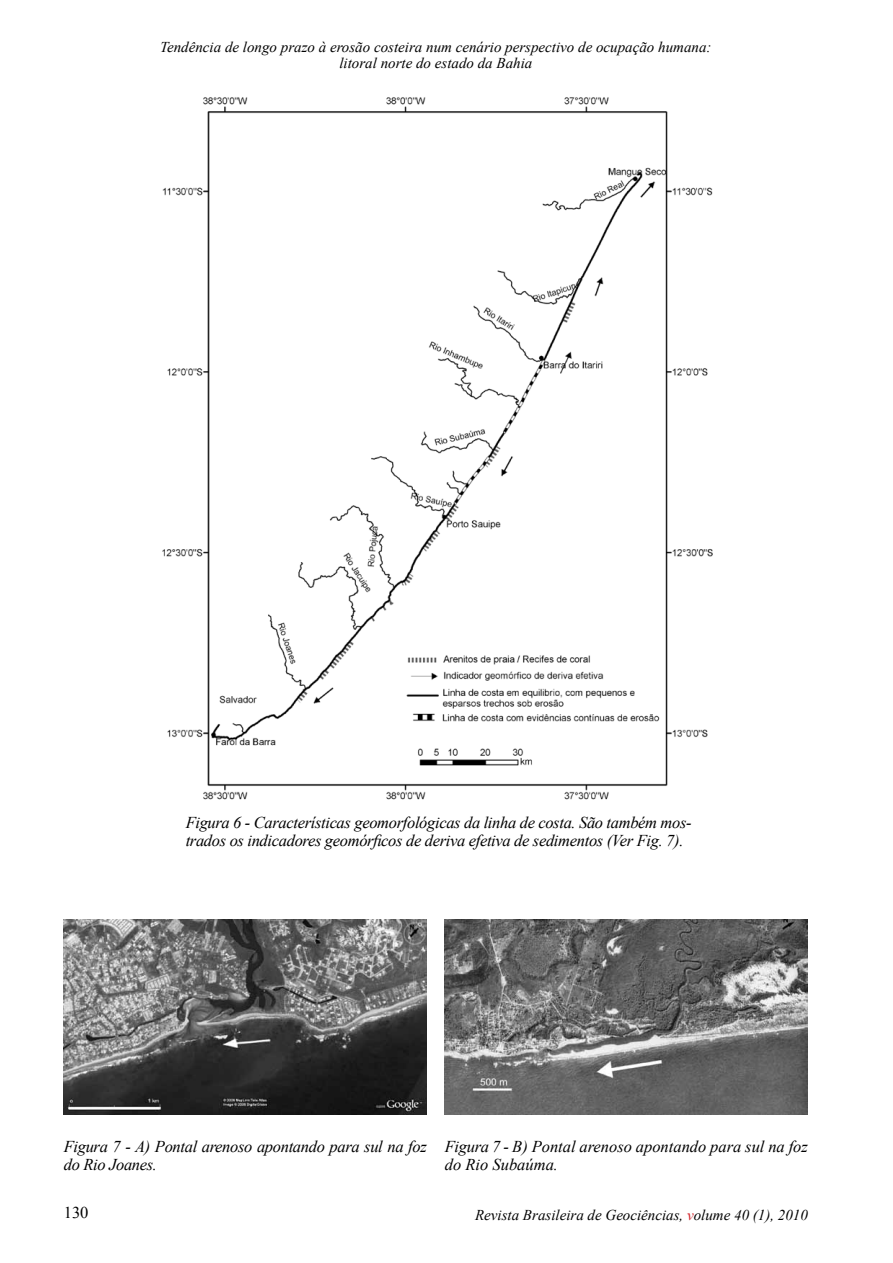
<style>
.page{position:relative;width:893px;height:1263px;background:#fff}
.page>*{position:absolute;margin:0;border:0;box-sizing:border-box;transform-origin:0 0}
.t1{font:italic 16.5px/18px "Times New Roman";letter-spacing:-.02em;color:#000}
.t2{font:italic 16.5px/18px "Times New Roman";color:#000}
.t3{font:16.5px "Times New Roman";color:#000}
.t4{font:italic 15px/16.5px "Times New Roman";color:#000;text-align:center}
.s1{color:#d2232a}
</style>
<div class="page">
<img style="left:162px;top:97px;width:551px;height:703px">
<img style="left:64px;top:919px;width:363px;height:196px">
<img style="left:445px;top:919px;width:363px;height:195px">
<p class="t4" style="left:160px;top:38px;width:553px">Tendência de longo prazo à erosão costeira num cenário perspectivo de ocupação humana: litoral norte do estado da Bahia</p>
<p class="t1" style="left:186px;top:813px;width:507px">Figura 6 - Características geomorfológicas da linha de costa. São também mos&shy;trados os indicadores geomórficos de deriva efetiva de sedimentos (Ver Fig. 7).</p>
<p class="t1" style="left:64px;top:1137px;width:364px">Figura 7 - A) Pontal arenoso apontando para sul na foz do Rio Joanes.</p>
<p class="t2" style="left:445px;top:1137px;width:365px">Figura 7 - B) Pontal arenoso apontando para sul na foz do Rio Subaúma.</p>
<p class="t3" style="left:64px;top:1201px;width:26px">130</p>
<p class="t4" style="left:475px;top:1206px;width:334px">Revista Brasileira de Geociências, <span class="s1">v</span>olume 40 (1), 2010</p>
</div>
